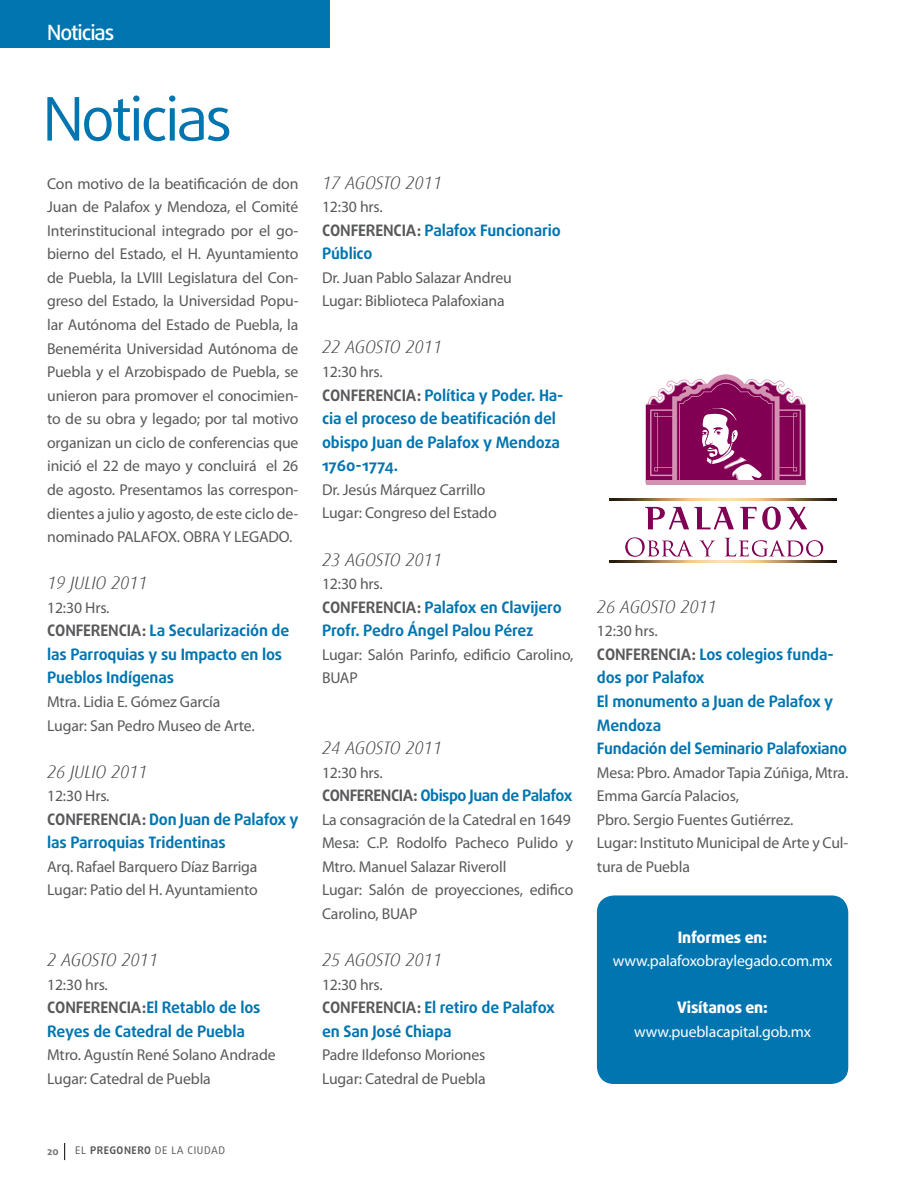
<style>
.page{position:relative;width:919px;height:1191px;background:#fff}
.page>*{position:absolute;margin:0;border:0;box-sizing:border-box;transform-origin:0 0}
.t1{font:60px "Daxline Pro";letter-spacing:-.05em;color:#0075b0}
.t2{font:500 21px "Daxline Pro";letter-spacing:-.05em;color:#fff}
.t3{font:italic 300 18px "Dax";letter-spacing:-.01em;color:#414142}
.t4{font:15.75px/23.5px "Myriad Pro";letter-spacing:-.01em;color:#58595b}
.t5{font:700 15.75px/23.5px "Daxline Pro";letter-spacing:-.01em;color:#0075b0}
.t6{font:15.75px "Myriad Pro";letter-spacing:-.01em;color:#fff}
.t7{font:700 15.75px "Daxline Pro";letter-spacing:-.03em;color:#0075b0}
.t8{font:800 15.75px "Daxline Pro";letter-spacing:-.01em;color:#fff}
.t9{font:10.5px "Daxline Pro";letter-spacing:.05em;color:#58595b}
.t10{font:700 10.5px "Daxline Pro";color:#6d6f71}
.s1{color:#58595b}
.s2{font-weight:700}
</style>
<div class="page">
<svg style="left:64px;top:1143px;width:1px;height:17px"></svg>
<div style="left:597px;top:895px;width:251px;height:189px;background:#0075b0;border-radius:17px"></div>
<div style="left:0;top:0;width:329px;height:47px;background:#0075b0"></div>
<svg style="left:609px;top:498px;width:227px;height:2px"></svg>
<svg style="left:645px;top:374px;width:160px;height:106px"></svg>
<svg style="left:645px;top:507px;width:88px;height:22px"></svg>
<svg style="left:740px;top:507px;width:16px;height:22px"></svg>
<svg style="left:762px;top:506px;width:18px;height:24px"></svg>
<svg style="left:786px;top:507px;width:21px;height:22px"></svg>
<svg style="left:625px;top:537px;width:68px;height:20px"></svg>
<svg style="left:699px;top:540px;width:16px;height:16px"></svg>
<svg style="left:725px;top:538px;width:98px;height:18px"></svg>
<svg style="left:609px;top:560px;width:227px;height:2px"></svg>
<div style="left:645px;top:480px;width:160px;height:5px;background:#d492b3"></div>
<h2 class="t2" style="left:47px;top:18px;width:69px">Noticias</h2>
<h1 class="t1" style="left:43px;top:79px;width:191px">Noticias</h1>
<p class="t4" style="left:47px;top:171px;width:253px;text-align:justify">Con motivo de la beatificación de don Juan de Palafox y Mendoza, el Comité Interinstitucional integrado por el go&shy;bierno del Estado, el H. Ayuntamiento de Puebla, la LVIII Legislatura del Con&shy;greso del Estado, la Universidad Popu&shy;lar Autónoma del Estado de Puebla, la Benemérita Universidad Autónoma de Puebla y el Arzobispado de Puebla, se unieron para promover el conocimien&shy;to de su obra y legado; por tal motivo organizan un ciclo de conferencias que inició el 22 de mayo y concluirá el 26 de agosto. Presentamos las correspon&shy;dientes a julio y agosto, de este ciclo de&shy;nominado PALAFOX. OBRA Y LEGADO.</p>
<p class="t3" style="left:47px;top:573px;width:102px">19 JULIO 2011</p>
<p class="t4" style="left:47px;top:595px;width:64px">12:30 Hrs.</p>
<p class="t5" style="left:47px;top:619px;width:244px"><span class="s1">CONFERENCIA:</span> La Secularización de las Parroquias y su Impacto en los<br>Pueblos Indígenas</p>
<p class="t4" style="left:47px;top:689px;width:209px">Mtra. Lidia E. Gómez García<br>Lugar: San Pedro Museo de Arte.</p>
<p class="t3" style="left:47px;top:761px;width:102px">26 JULIO 2011</p>
<p class="t4" style="left:47px;top:784px;width:64px">12:30 Hrs.</p>
<p class="t5" style="left:47px;top:807px;width:253px"><span class="s1">CONFERENCIA:</span> Don Juan de Palafox y las Parroquias Tridentinas</p>
<p class="t4" style="left:47px;top:854px;width:212px">Arq. Rafael Barquero Díaz Barriga<br>Lugar: Patio del H. Ayuntamiento</p>
<p class="t3" style="left:47px;top:950px;width:112px">2 AGOSTO 2011</p>
<p class="t4" style="left:47px;top:972px;width:62px">12:30 hrs.</p>
<p class="t5" style="left:47px;top:996px;width:215px"><span class="s1">CONFERENCIA:</span>El Retablo de los<br>Reyes de Catedral de Puebla</p>
<p class="t4" style="left:47px;top:1043px;width:230px">Mtro. Agustín René Solano Andrade<br>Lugar: Catedral de Puebla</p>
<p class="t3" style="left:322px;top:172px;width:121px">17 AGOSTO 2011</p>
<p class="t4" style="left:322px;top:195px;width:62px">12:30 hrs.</p>
<p class="t5" style="left:322px;top:218px;width:240px"><span class="s1">CONFERENCIA:</span> Palafox Funcionario<br>Público</p>
<p class="t4" style="left:322px;top:265px;width:191px">Dr. Juan Pablo Salazar Andreu<br>Lugar: Biblioteca Palafoxiana</p>
<p class="t3" style="left:322px;top:337px;width:121px">22 AGOSTO 2011</p>
<p class="t4" style="left:322px;top:360px;width:62px">12:30 hrs.</p>
<p class="t5" style="left:322px;top:383px;width:243px"><span class="s1">CONFERENCIA:</span> Política y Poder. Ha&shy;cia el proceso de beatificación del obispo Juan de Palafox y Mendoza<br>1760-1774.</p>
<p class="t4" style="left:322px;top:477px;width:176px">Dr. Jesús Márquez Carrillo<br>Lugar: Congreso del Estado</p>
<p class="t3" style="left:322px;top:549px;width:121px">23 AGOSTO 2011</p>
<p class="t4" style="left:322px;top:572px;width:62px">12:30 hrs.</p>
<p class="t5" style="left:322px;top:595px;width:241px"><span class="s1">CONFERENCIA:</span> Palafox en Clavijero<br>Profr. Pedro Ángel Palou Pérez</p>
<p class="t4" style="left:322px;top:642px;width:253px">Lugar: Salón Parinfo, edificio Carolino,<br>BUAP</p>
<p class="t3" style="left:322px;top:738px;width:121px">24 AGOSTO 2011</p>
<p class="t4" style="left:322px;top:760px;width:62px">12:30 hrs.</p>
<p class="t7" style="left:322px;top:785px;width:252px"><span class="s1">CONFERENCIA:</span> Obispo Juan de Palafox</p>
<p class="t4" style="left:322px;top:807px;width:253px">La consagración de la Catedral en 1649<br>Mesa: C.P. Rodolfo Pacheco Pulido y<br>Mtro. Manuel Salazar Riveroll<br>Lugar: Salón de proyecciones, edifico<br>Carolino, BUAP</p>
<p class="t3" style="left:322px;top:950px;width:121px">25 AGOSTO 2011</p>
<p class="t4" style="left:322px;top:972px;width:62px">12:30 hrs.</p>
<p class="t5" style="left:322px;top:996px;width:234px"><span class="s1">CONFERENCIA:</span> El retiro de Palafox en San José Chiapa</p>
<p class="t4" style="left:322px;top:1043px;width:165px">Padre Ildefonso Moriones<br>Lugar: Catedral de Puebla</p>
<p class="t3" style="left:597px;top:596px;width:121px">26 AGOSTO 2011</p>
<p class="t4" style="left:597px;top:619px;width:62px">12:30 hrs.</p>
<p class="t5" style="left:597px;top:642px;width:252px"><span class="s1">CONFERENCIA:</span> Los colegios funda&shy;dos por Palafox<br>El monumento a Juan de Palafox y<br>Mendoza<br>Fundación del Seminario Palafoxiano</p>
<p class="t4" style="left:597px;top:760px;width:253px">Mesa: Pbro. Amador Tapia Zúñiga, Mtra.<br>Emma García Palacios,<br>Pbro. Sergio Fuentes Gutiérrez.<br>Lugar: Instituto Municipal de Arte y Cul&shy;tura de Puebla</p>
<p class="t8" style="left:677px;top:926px;width:91px">Informes en:</p>
<p class="t6" style="left:612px;top:951px;width:221px">www.palafoxobraylegado.com.mx</p>
<p class="t8" style="left:677px;top:997px;width:92px">Visítanos en:</p>
<p class="t6" style="left:634px;top:1021px;width:178px">www.pueblacapital.gob.mx</p>
<p class="t10" style="left:47px;top:1144px;width:13px">20</p>
<p class="t9" style="left:75px;top:1143px;width:151px">EL <span class="s2">PREGONERO</span> DE LA CIUDAD</p>
</div>
